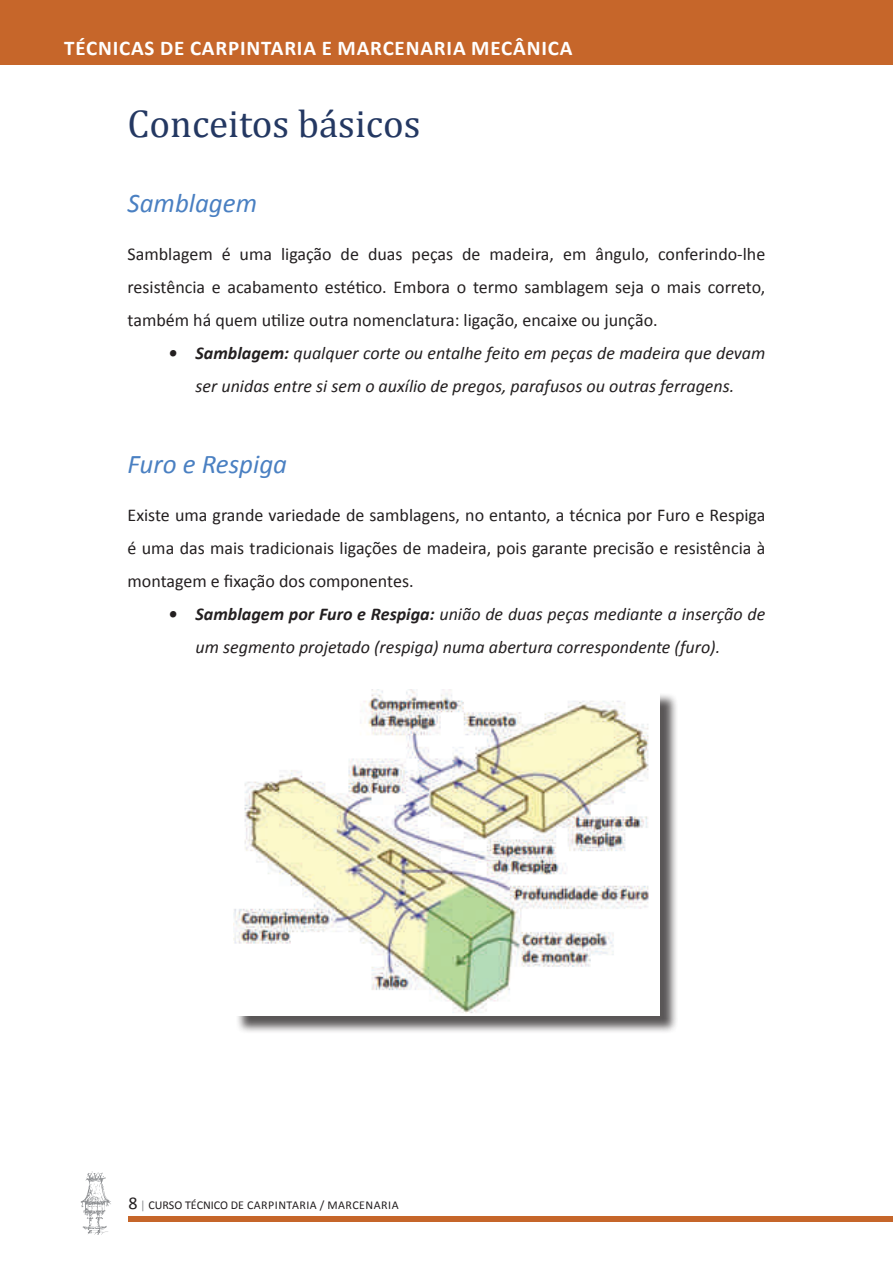
<style>
.page{position:relative;width:893px;height:1263px;background:#fff}
.page>*{position:absolute;margin:0;border:0;box-sizing:border-box;transform-origin:0 0}
.t1{font:39px "Cambria";color:#243862}
.t2{font:italic 27px "Calibri";color:#4a80c2}
.t3{font:700 21px "Calibri";letter-spacing:.04em;color:#fff}
.t4{font:18px/33px "Calibri";color:#231f20;text-align:justify}
.t5{font:italic 18px/33px "Calibri";color:#231f20;text-align:center}
.t6{font:12px "Calibri";color:#231f20}
.s1{font-weight:700}
.s2{font-size:18px}
.s3{color:#8f9194}
</style>
<div class="page">
<div style="left:128px;top:1216px;width:765px;height:5px;background:#c6662a"></div>
<div style="left:0;top:0;width:893px;height:64px;background:#c6662a"></div>
<svg style="left:80px;top:1171px;width:31px;height:64px"></svg>
<div style="left:235px;top:692px;width:443px;height:342px;background:#231f20;opacity:.75"></div>
<img style="left:233px;top:690px;width:427px;height:326px">
<p class="t3" style="left:64px;top:35px;width:475px">TÉCNICAS DE CARPINTARIA E MARCENARIA MECÂNICA</p>
<h1 class="t1" style="left:128px;top:100px;width:295px">Conceitos básicos</h1>
<h2 class="t2" style="left:128px;top:184px;width:131px">Samblagem</h2>
<p class="t4" style="left:128px;top:237px;width:639px">Samblagem é uma ligação de duas peças de madeira, em ângulo, conferindo-lhe resistência e acabamento estético. Embora o termo samblagem seja o mais correto, também há quem utilize outra nomenclatura: ligação, encaixe ou junção.</p>
<p class="t5" style="left:169px;top:335px;width:598px"><span class="s1">• Samblagem:</span> qualquer corte ou entalhe feito em peças de madeira que devam ser unidas entre si sem o auxílio de pregos, parafusos ou outras ferragens.</p>
<h2 class="t2" style="left:128px;top:445px;width:161px">Furo e Respiga</h2>
<p class="t4" style="left:128px;top:498px;width:639px">Existe uma grande variedade de samblagens, no entanto, a técnica por Furo e Respiga é uma das mais tradicionais ligações de madeira, pois garante precisão e resistência à montagem e fixação dos componentes.</p>
<p class="t5" style="left:196px;top:596px;width:571px;text-align:left;text-indent:-27px"><span class="s1">• Samblagem por Furo e Respiga:</span> união de duas peças mediante a inserção de um segmento projetado (respiga) numa abertura correspondente (furo).</p>
<p class="t6" style="left:128px;top:1197px;width:225px"><span class="s2">8</span> <span class="s3">|</span> CURSO TÉCNICO DE Car pintaria / Marcen</p>
<p class="t6" style="left:374px;top:1197px;width:26px">aria</p>
</div>
